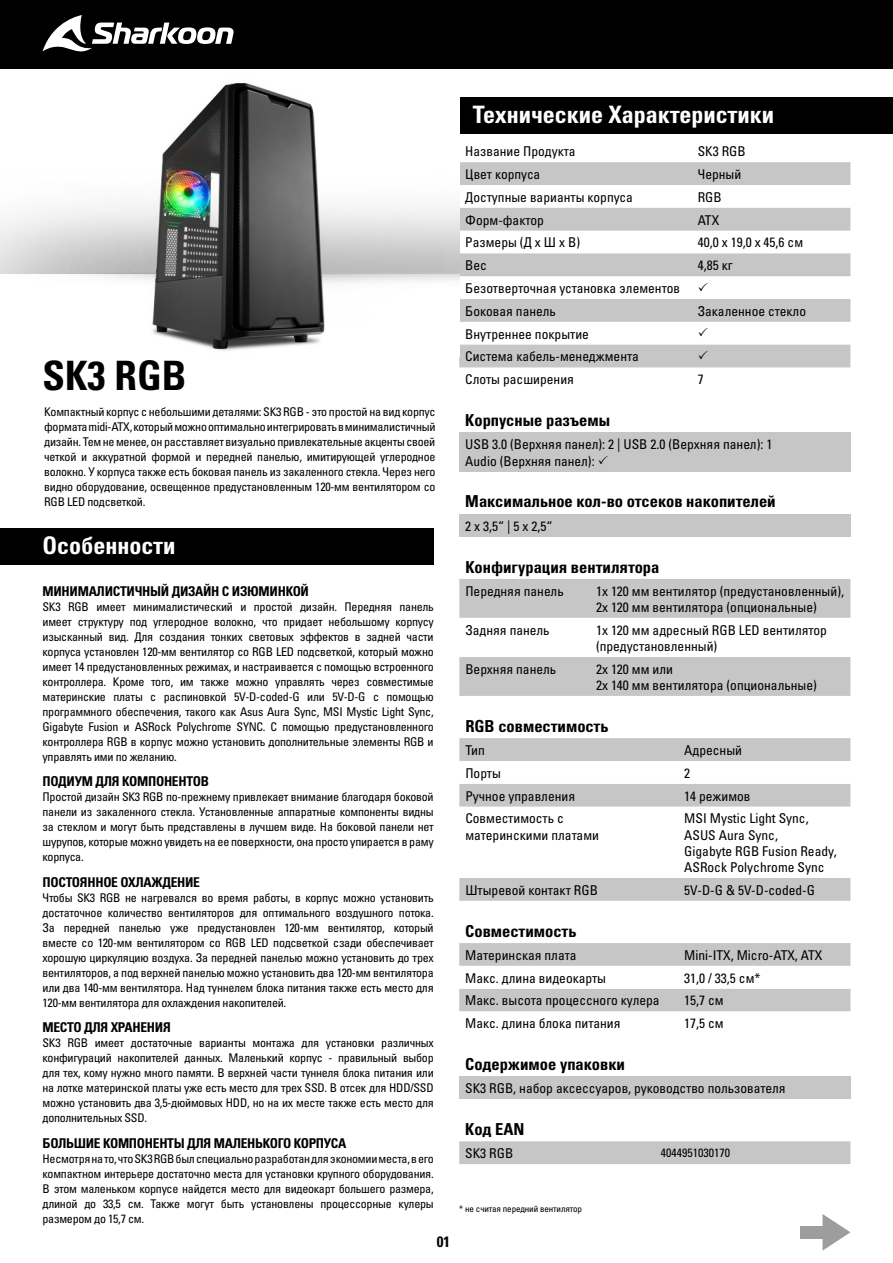
<style>
.page{position:relative;width:893px;height:1263px;background:#fff}
.page>*{position:absolute;margin:0;border:0;box-sizing:border-box;transform-origin:0 0}
.t1{font:40.5px "Univers LTCYR 67 Bold Cond";color:#000}
.t2{font:24px "Univers LTCYR 67 Bold Cond";color:#fff}
.t3{font:16.5px "Univers LTCYR 67 Bold Cond";color:#000}
.t4{font:15px "Univers LTCYR 67 Bold Cond";color:#000}
.t5{font:condensed 13.5px/16.2px "Univers LTCYR 57";color:#000}
.t6{font:13.5px "Univers LTCYR 67 Bold Cond";letter-spacing:-.02em;color:#000}
.t7{font:condensed 12px/15px "Univers LTCYR 57";letter-spacing:-.02em;color:#000;text-align:justify}
.t8{font:condensed 12px "Univers LTCYR 57";color:#000}
.t9{font:condensed 9px "Univers LTCYR 57";letter-spacing:-.01em;color:#000}
</style>
<div class="page">
<div style="left:0;top:0;width:893px;height:69px;background:#000"></div>
<svg style="left:43px;top:15px;width:191px;height:37px"></svg>
<div style="left:0;top:528px;width:434px;height:37px;background:#000"></div>
<div style="left:459px;top:579px;width:391px;height:117px;background:#c6c6c6"></div>
<svg style="left:459px;top:618px;width:391px;height:39px"></svg>
<div style="left:459px;top:432px;width:391px;height:39px;background:#c6c6c6"></div>
<div style="left:459px;top:514px;width:391px;height:23px;background:#c6c6c6"></div>
<div style="left:459px;top:1076px;width:391px;height:23px;background:#c6c6c6"></div>
<div style="left:459px;top:97px;width:434px;height:37px;background:#000"></div>
<svg style="left:459px;top:162px;width:391px;height:205px;fill:#c6c6c6"></svg>
<svg style="left:822px;top:1214px;width:28px;height:37px"></svg>
<div style="left:800px;top:1226px;width:25px;height:12px;background:#9d9d9c"></div>
<svg style="left:459px;top:738px;width:391px;height:163px"></svg>
<svg style="left:459px;top:761px;width:391px;height:23px"></svg>
<svg style="left:459px;top:943px;width:391px;height:69px"></svg>
<img style="left:0;top:83px;width:459px;height:268px">
<div style="left:459px;top:1141px;width:391px;height:23px;background:#c6c6c6"></div>
<svg style="left:699px;top:282px;width:8px;height:9px"></svg>
<svg style="left:699px;top:328px;width:8px;height:8px"></svg>
<svg style="left:699px;top:351px;width:8px;height:8px"></svg>
<h1 class="t1" style="left:43px;top:351px;width:146px">SK3 RGB</h1>
<p class="t7" style="left:44px;top:404px;width:393px">Компактный корпус с небольшими деталями: SK3 RGB - это простой на вид корпус формата midi-ATX, который можно оптимально интегрировать в минималистичный дизайн. Тем не менее, он расставляет визуально привлекательные акценты своей четкой и аккуратной формой и передней панелью, имитирующей углеродное волокно. У корпуса также есть боковая панель из закаленного стекла. Через него видно оборудование, освещенное предустановленным 120-мм вентилятором со RGB LED подсветкой.</p>
<h2 class="t2" style="left:43px;top:531px;width:134px">Особенности</h2>
<p class="t6" style="left:43px;top:583px;width:268px">МИНИМАЛИСТИЧНЫЙ ДИЗАЙН С ИЗЮМИНКОЙ</p>
<p class="t7" style="left:43px;top:599px;width:393px">SK3 RGB имеет минималистический и простой дизайн. Передняя панель имеет структуру под углеродное волокно, что придает небольшому корпусу изысканный вид. Для создания тонких световых эффектов в задней части корпуса установлен 120-мм вентилятор со RGB LED подсветкой, который можно имеет 14 предустановленных режимах, и настраивается с помощью встроенного контроллера. Кроме того, им также можно управлять через совместимые материнские платы с распиновкой 5V-D-coded-G или 5V-D-G с помощью программного обеспечения, такого как Asus Aura Sync, MSI Mystic Light Sync, Gigabyte Fusion и ASRock Polychrome SYNC. С помощью предустановленного контроллера RGB в корпус можно установить дополнительные элементы RGB и управлять ими по желанию.</p>
<p class="t6" style="left:43px;top:773px;width:168px">ПОДИУМ ДЛЯ КОМПОНЕНТОВ</p>
<p class="t7" style="left:43px;top:789px;width:393px">Простой дизайн SK3 RGB по-прежнему привлекает внимание благодаря боковой панели из закаленного стекла. Установленные аппаратные компоненты видны за стеклом и могут быть представлены в лучшем виде. На боковой панели нет шурупов, которые можно увидеть на ее поверхности, она просто упирается в раму корпуса.</p>
<p class="t6" style="left:43px;top:874px;width:159px">ПОСТОЯННОЕ ОХЛАЖДЕНИЕ</p>
<p class="t7" style="left:43px;top:890px;width:393px">Чтобы SK3 RGB не нагревался во время работы, в корпус можно установить достаточное количество вентиляторов для оптимального воздушного потока.<br>За передней панелью уже предустановлен 120-мм вентилятор, который вместе со 120-мм вентилятором со RGB LED подсветкой сзади обеспечивает хорошую циркуляцию воздуха. За передней панелью можно установить до трех вентиляторов, а под верхней панелью можно установить два 120-мм вентилятора или два 140-мм вентилятора. Над туннелем блока питания также есть место для 120-мм вентилятора для охлаждения накопителей.</p>
<p class="t6" style="left:43px;top:1019px;width:130px">МЕСТО ДЛЯ ХРАНЕНИЯ</p>
<p class="t7" style="left:43px;top:1035px;width:393px">SK3 RGB имеет достаточные варианты монтажа для установки различных конфигураций накопителей данных. Маленький корпус - правильный выбор для тех, кому нужно много памяти. В верхней части туннеля блока питания или на лотке материнской платы уже есть место для трех SSD. В отсек для HDD/SSD можно установить два 3,5-дюймовых HDD, но на их месте также есть место для дополнительных SSD.</p>
<p class="t6" style="left:43px;top:1135px;width:305px">БОЛЬШИЕ КОМПОНЕНТЫ ДЛЯ МАЛЕНЬКОГО КОРПУСА</p>
<p class="t7" style="left:43px;top:1151px;width:393px">Несмотря на то, что SK3 RGB был специально разработан для экономии места, в его компактном интерьере достаточно места для установки крупного оборудования.<br>В этом маленьком корпусе найдется место для видеокарт большего размера, длиной до 33,5 см. Также могут быть установлены процессорные кулеры размером до 15,7 см.</p>
<p class="t4" style="left:437px;top:1232px;width:15px">01</p>
<h2 class="t2" style="left:473px;top:100px;width:303px">Технические Характеристики</h2>
<p class="t5" style="left:465px;top:143px;width:112px">Название Продукта</p>
<p class="t5" style="left:698px;top:143px;width:50px">SK3 RGB</p>
<p class="t5" style="left:465px;top:166px;width:77px">Цвет корпуса</p>
<p class="t5" style="left:698px;top:166px;width:45px">Черный</p>
<p class="t5" style="left:465px;top:189px;width:169px">Доступные варианты корпуса</p>
<p class="t5" style="left:698px;top:189px;width:26px">RGB</p>
<p class="t5" style="left:465px;top:211px;width:80px">Форм-фактор</p>
<p class="t5" style="left:698px;top:211px;width:23px">ATX</p>
<p class="t5" style="left:465px;top:234px;width:116px">Размеры (Д x Ш x В)</p>
<p class="t5" style="left:698px;top:234px;width:107px">40,0 х 19,0 х 45,6 см</p>
<p class="t5" style="left:465px;top:257px;width:23px">Вес</p>
<p class="t5" style="left:698px;top:257px;width:37px">4,85 кг</p>
<p class="t5" style="left:465px;top:276px;width:216px;line-height:22.8px">Безотверточная установка элементов<br>Боковая панель</p>
<p class="t5" style="left:698px;top:303px;width:110px">Закаленное стекло</p>
<p class="t5" style="left:465px;top:322px;width:175px;line-height:22.8px">Внутреннее покрытие<br>Система кабель-менеджмента<br>Слоты расширения</p>
<p class="t5" style="left:698px;top:371px;width:7px">7</p>
<h3 class="t3" style="left:465px;top:410px;width:146px">Корпусные разъемы</h3>
<p class="t5" style="left:465px;top:436px;width:309px">USB 3.0 (Верхняя панел): 2 | USB 2.0 (Верхняя панел): 1<br>Audio (Верхняя панел):</p>
<h3 class="t3" style="left:465px;top:491px;width:312px">Максимальное кол-во отсеков накопителей</h3>
<p class="t5" style="left:465px;top:517px;width:89px">2 x 3,5“ | 5 x 2,5“</p>
<h3 class="t3" style="left:465px;top:557px;width:196px">Конфигурация вентилятора</h3>
<p class="t5" style="left:465px;top:582px;width:100px">Передняя панель</p>
<p class="t5" style="left:596px;top:582px;width:250px">1x 120 мм вентилятор (предустановленный),<br>2x 120 мм вентилятора (опциональные)</p>
<p class="t5" style="left:465px;top:621px;width:86px">Задняя панель</p>
<p class="t5" style="left:596px;top:621px;width:233px">1x 120 мм адресный RGB LED вентилятор (предустановленный)</p>
<p class="t5" style="left:465px;top:660px;width:92px">Верхняя панель</p>
<p class="t5" style="left:596px;top:660px;width:222px">2x 120 мм или<br>2x 140 мм вентилятора (опциональные)</p>
<h3 class="t3" style="left:465px;top:716px;width:145px">RGB совместимость</h3>
<p class="t5" style="left:465px;top:742px;width:21px">Тип</p>
<p class="t5" style="left:684px;top:742px;width:59px">Адресный</p>
<p class="t5" style="left:465px;top:764px;width:37px">Порты</p>
<p class="t5" style="left:684px;top:764px;width:7px">2</p>
<p class="t5" style="left:465px;top:787px;width:111px">Ручное управления</p>
<p class="t5" style="left:684px;top:787px;width:68px">14 режимов</p>
<p class="t5" style="left:465px;top:810px;width:135px">Совместимость с материнскими платами</p>
<p class="t5" style="left:684px;top:810px;width:154px">MSI Mystic Light Sync,<br>ASUS Aura Sync,<br>Gigabyte RGB Fusion Ready,<br>ASRock Polychrome Sync</p>
<p class="t5" style="left:465px;top:881px;width:134px">Штыревой контакт RGB</p>
<p class="t5" style="left:684px;top:881px;width:132px">5V-D-G &amp; 5V-D-coded-G</p>
<h3 class="t3" style="left:465px;top:921px;width:112px">Совместимость</h3>
<p class="t5" style="left:465px;top:946px;width:113px">Материнская плата</p>
<p class="t5" style="left:684px;top:946px;width:140px">Mini-ITX, Micro-ATX, ATX</p>
<p class="t5" style="left:465px;top:969px;width:142px">Макс. длина видеокарты</p>
<p class="t5" style="left:684px;top:969px;width:78px">31,0 / 33,5 см*</p>
<p class="t5" style="left:465px;top:992px;width:196px">Макс. высота процессного кулера</p>
<p class="t5" style="left:684px;top:992px;width:41px">15,7 см</p>
<p class="t5" style="left:465px;top:1015px;width:157px">Макс. длина блока питания</p>
<p class="t5" style="left:684px;top:1015px;width:41px">17,5 см</p>
<h3 class="t3" style="left:465px;top:1054px;width:161px">Содержимое упаковки</h3>
<p class="t5" style="left:465px;top:1080px;width:322px">SK3 RGB, набор аксессуаров, руководство пользователя</p>
<h3 class="t3" style="left:465px;top:1119px;width:61px">Код EAN</h3>
<p class="t5" style="left:465px;top:1145px;width:50px">SK3 RGB</p>
<p class="t8" style="left:661px;top:1145px;width:71px">4044951030170</p>
<p class="t9" style="left:459px;top:1203px;width:124px">* не считая передний вентилятор</p>
</div>
